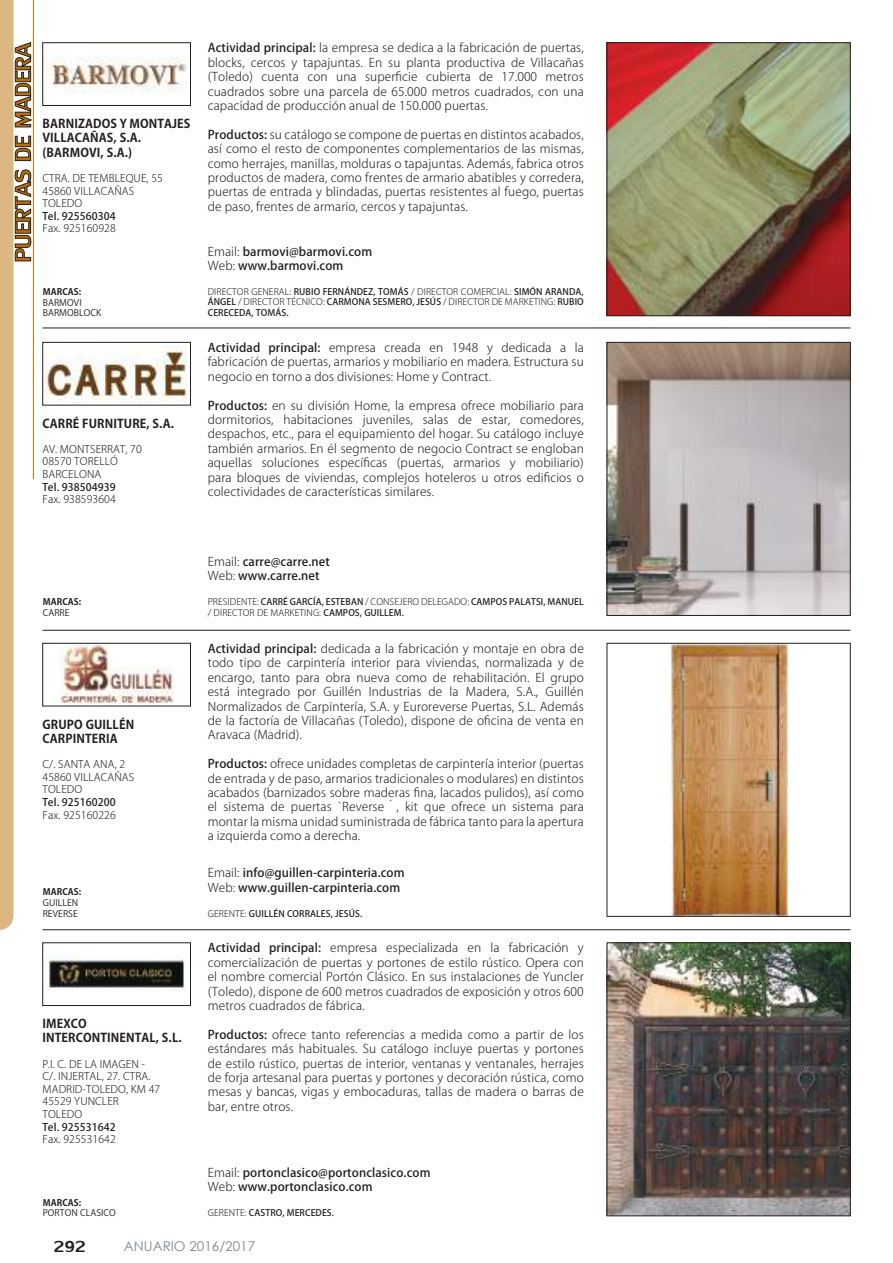
<style>
.page{position:relative;width:893px;height:1263px;background:#fff}
.page>*{position:absolute;margin:0;border:0;box-sizing:border-box;transform-origin:0 0}
.t1{font:24px "Lily UPC";color:#241f1f}
.t2{font:13.5px "Century Gothic";color:#80878d}
.t3{font:300 12px/14.4px "Koz Go Pro";letter-spacing:.01em;color:#241f1f;text-align:justify}
.t4{font:500 12px/14.4px "Koz Go Pro";letter-spacing:.01em;color:#241f1f}
.t5{font:700 12px/14.4px "Koz Go Pro";letter-spacing:.01em;color:#241f1f}
.t6{font:300 10.5px/12.6px "Koz Go Pro";letter-spacing:.01em;color:#241f1f}
.t7{font:500 10.5px "Koz Go Pro";letter-spacing:.01em;color:#241f1f}
.t8{font:500 9px/10.5px "Koz Go Pro";letter-spacing:.01em;color:#241f1f;text-align:justify}
.t9{font:9px/10.8px "Koz Go Pro";letter-spacing:.01em;color:#241f1f}
.t10{font:700 9px "Koz Go Pro";letter-spacing:.01em;color:#241f1f}
.s1{font-weight:500}
.s2{font-weight:300}
</style>
<div class="page">
<hr style="left:43px;top:328px;width:807px;height:1px;background:#241f1f">
<hr style="left:43px;top:630px;width:807px;height:1px;background:#241f1f">
<hr style="left:43px;top:929px;width:807px;height:1px;background:#241f1f">
<img style="left:609px;top:45px;width:239px;height:269px">
<div style="left:607px;top:43px;width:243px;height:273px;border:1px solid #241f1f"></div>
<img style="left:48px;top:56px;width:140px;height:37px">
<div style="left:43px;top:43px;width:148px;height:63px;border:1px solid #241f1f"></div>
<img style="left:609px;top:344px;width:239px;height:270px">
<div style="left:607px;top:342px;width:243px;height:274px;border:1px solid #241f1f"></div>
<img style="left:45px;top:345px;width:142px;height:57px">
<div style="left:43px;top:342px;width:148px;height:63px;border:1px solid #241f1f"></div>
<img style="left:670px;top:645px;width:117px;height:269px">
<img style="left:60px;top:645px;width:113px;height:59px">
<div style="left:43px;top:643px;width:148px;height:63px;border:1px solid #241f1f"></div>
<img style="left:609px;top:944px;width:239px;height:270px">
<div style="left:607px;top:942px;width:243px;height:274px;border:1px solid #241f1f"></div>
<img style="left:45px;top:956px;width:141px;height:34px">
<div style="left:43px;top:942px;width:148px;height:64px;border:1px solid #241f1f"></div>
<svg style="left:0;top:0;width:31px;height:930px"></svg>
<hr style="left:33px;top:0;width:1px;height:479px;background:#b96f03">
<p class="t5" style="left:43px;top:117px;width:149px">BARNIZADOS Y MONTAJES<br>VILLACAÑAS, S.A. (BARMOVI, S.A.)</p>
<p class="t6" style="left:43px;top:172px;width:122px">CTRA. DE TEMBLEQUE, 55<br>45860 VILLACAÑAS<br>TOLEDO</p>
<p class="t7" style="left:43px;top:209px;width:75px">Tel. 925560304</p>
<p class="t6" style="left:43px;top:222px;width:75px">Fax. 925160928</p>
<p class="t10" style="left:43px;top:286px;width:40px">MARCAS:</p>
<p class="t9" style="left:43px;top:297px;width:60px">BARMOVI<br>BARMOBLOCK</p>
<p class="t5" style="left:43px;top:417px;width:133px">CARRÉ FURNITURE, S.A.</p>
<p class="t6" style="left:43px;top:443px;width:101px">AV. MONTSERRAT, 70<br>08570 TORELLÓ<br>BARCELONA</p>
<p class="t7" style="left:43px;top:480px;width:75px">Tel. 938504939</p>
<p class="t6" style="left:43px;top:493px;width:75px">Fax. 938593604</p>
<p class="t3" style="left:208px;top:41px;width:378px"><span class="s1">Actividad principal:</span> la empresa se dedica a la fabricación de puertas, blocks, cercos y tapajuntas. En su planta productiva de Villacañas (Toledo) cuenta con una superficie cubierta de 17.000 metros cuadrados sobre una parcela de 65.000 metros cuadrados, con una capacidad de producción anual de 150.000 puertas.</p>
<p class="t3" style="left:208px;top:127px;width:378px"><span class="s1">Productos:</span> su catálogo se compone de puertas en distintos acabados, así como el resto de componentes complementarios de las mismas, como herrajes, manillas, molduras o tapajuntas. Además, fabrica otros productos de madera, como frentes de armario abatibles y corredera, puertas de entrada y blindadas, puertas resistentes al fuego, puertas de paso, frentes de armario, cercos y tapajuntas.</p>
<p class="t4" style="left:208px;top:245px;width:166px"><span class="s2">Email:</span> barmovi@barmovi.com<br><span class="s2">Web:</span> www.barmovi.com</p>
<p class="t8" style="left:208px;top:287px;width:378px"><span class="s2">DIRECTOR GENERAL:</span> RUBIO FERNÁNDEZ, TOMÁS <span class="s2">/ DIRECTOR COMERCIAL:</span> SIMÓN ARANDA, ÁNGEL <span class="s2">/ DIRECTOR TÉCNICO:</span> CARMONA SESMERO, JESÚS <span class="s2">/ DIRECTOR DE MARKETING:</span> RUBIO CERECEDA, TOMÁS.</p>
<p class="t3" style="left:208px;top:340px;width:378px"><span class="s1">Actividad principal:</span> empresa creada en 1948 y dedicada a la fabricación de puertas, armarios y mobiliario en madera. Estructura su negocio en torno a dos divisiones: Home y Contract.</p>
<p class="t3" style="left:208px;top:398px;width:378px"><span class="s1">Productos:</span> en su división Home, la empresa ofrece mobiliario para dormitorios, habitaciones juveniles, salas de estar, comedores, despachos, etc., para el equipamiento del hogar. Su catálogo incluye también armarios. En él segmento de negocio Contract se engloban aquellas soluciones específicas (puertas, armarios y mobiliario) para bloques de viviendas, complejos hoteleros u otros edificios o colectividades de características similares.</p>
<p class="t10" style="left:43px;top:596px;width:40px">MARCAS:</p>
<p class="t9" style="left:43px;top:607px;width:28px">CARRE</p>
<p class="t5" style="left:43px;top:718px;width:93px">GRUPO GUILLÉN<br>CARPINTERIA</p>
<p class="t6" style="left:43px;top:758px;width:93px">C/. SANTA ANA, 2<br>45860 VILLACAÑAS<br>TOLEDO</p>
<p class="t7" style="left:43px;top:795px;width:75px">Tel. 925160200</p>
<p class="t6" style="left:43px;top:808px;width:75px">Fax. 925160226</p>
<p class="t10" style="left:43px;top:886px;width:40px">MARCAS:</p>
<p class="t9" style="left:43px;top:898px;width:37px">GUILLEN<br>REVERSE</p>
<p class="t5" style="left:43px;top:1017px;width:141px">IMEXCO<br>INTERCONTINENTAL, S.L.</p>
<p class="t6" style="left:43px;top:1057px;width:119px">P.I. C. DE LA IMAGEN -<br>C/. INJERTAL, 27. CTRA.<br>MADRID-TOLEDO, KM 47<br>45529 YUNCLER<br>TOLEDO</p>
<p class="t7" style="left:43px;top:1120px;width:75px">Tel. 925531642</p>
<p class="t6" style="left:43px;top:1133px;width:75px">Fax. 925531642</p>
<p class="t10" style="left:43px;top:1196px;width:40px">MARCAS:</p>
<p class="t9" style="left:43px;top:1208px;width:75px">PORTON CLASICO</p>
<p class="t4" style="left:208px;top:555px;width:124px"><span class="s2">Email:</span> carre@carre.net<br><span class="s2">Web:</span> www.carre.net</p>
<p class="t8" style="left:208px;top:597px;width:378px"><span class="s2">PRESIDENTE:</span> CARRÉ GARCÍA, ESTEBAN <span class="s2">/ CONSEJERO DELEGADO:</span> CAMPOS PALATSI, MANUEL <span class="s2">/ DIRECTOR DE MARKETING:</span> CAMPOS, GUILLEM.</p>
<p class="t3" style="left:208px;top:641px;width:378px"><span class="s1">Actividad principal:</span> dedicada a la fabricación y montaje en obra de todo tipo de carpintería interior para viviendas, normalizada y de encargo, tanto para obra nueva como de rehabilitación. El grupo está integrado por Guillén Industrias de la Madera, S.A., Guillén Normalizados de Carpintería, S.A. y Euroreverse Puertas, S.L. Además de la factoría de Villacañas (Toledo), dispone de oficina de venta en Aravaca (Madrid).</p>
<p class="t3" style="left:208px;top:757px;width:378px"><span class="s1">Productos:</span> ofrece unidades completas de carpintería interior (puertas de entrada y de paso, armarios tradicionales o modulares) en distintos acabados (barnizados sobre maderas fina, lacados pulidos), así como el sistema de puertas `Reverse´, kit que ofrece un sistema para montar la misma unidad suministrada de fábrica tanto para la apertura a izquierda como a derecha.</p>
<p class="t4" style="left:208px;top:866px;width:198px"><span class="s2">Email:</span> info@guillen-carpinteria.com<br><span class="s2">Web:</span> www.guillen-carpinteria.com</p>
<p class="t8" style="left:208px;top:908px;width:156px"><span class="s2">GERENTE:</span> GUILLÉN CORRALES, JESÚS.</p>
<p class="t3" style="left:208px;top:941px;width:378px"><span class="s1">Actividad principal:</span> empresa especializada en la fabricación y comercialización de puertas y portones de estilo rústico. Opera con el nombre comercial Portón Clásico. En sus instalaciones de Yuncler (Toledo), dispone de 600 metros cuadrados de exposición y otros 600 metros cuadrados de fábrica.</p>
<p class="t3" style="left:208px;top:1027px;width:378px"><span class="s1">Productos:</span> ofrece tanto referencias a medida como a partir de los estándares más habituales. Su catálogo incluye puertas y portones de estilo rústico, puertas de interior, ventanas y ventanales, herrajes de forja artesanal para puertas y portones y decoración rústica, como mesas y bancas, vigas y embocaduras, tallas de madera o barras de bar, entre otros.</p>
<p class="t4" style="left:208px;top:1166px;width:224px"><span class="s2">Email:</span> portonclasico@portonclasico.com<br><span class="s2">Web:</span> www.portonclasico.com</p>
<p class="t8" style="left:208px;top:1208px;width:128px"><span class="s2">GERENTE:</span> CASTRO, MERCEDES.</p>
<h1 class="t1" style="left:54px;top:1232px;width:34px">292</h1>
<p class="t2" style="left:124px;top:1236px;width:133px">ANUARIO 2016/2017</p>
</div>
